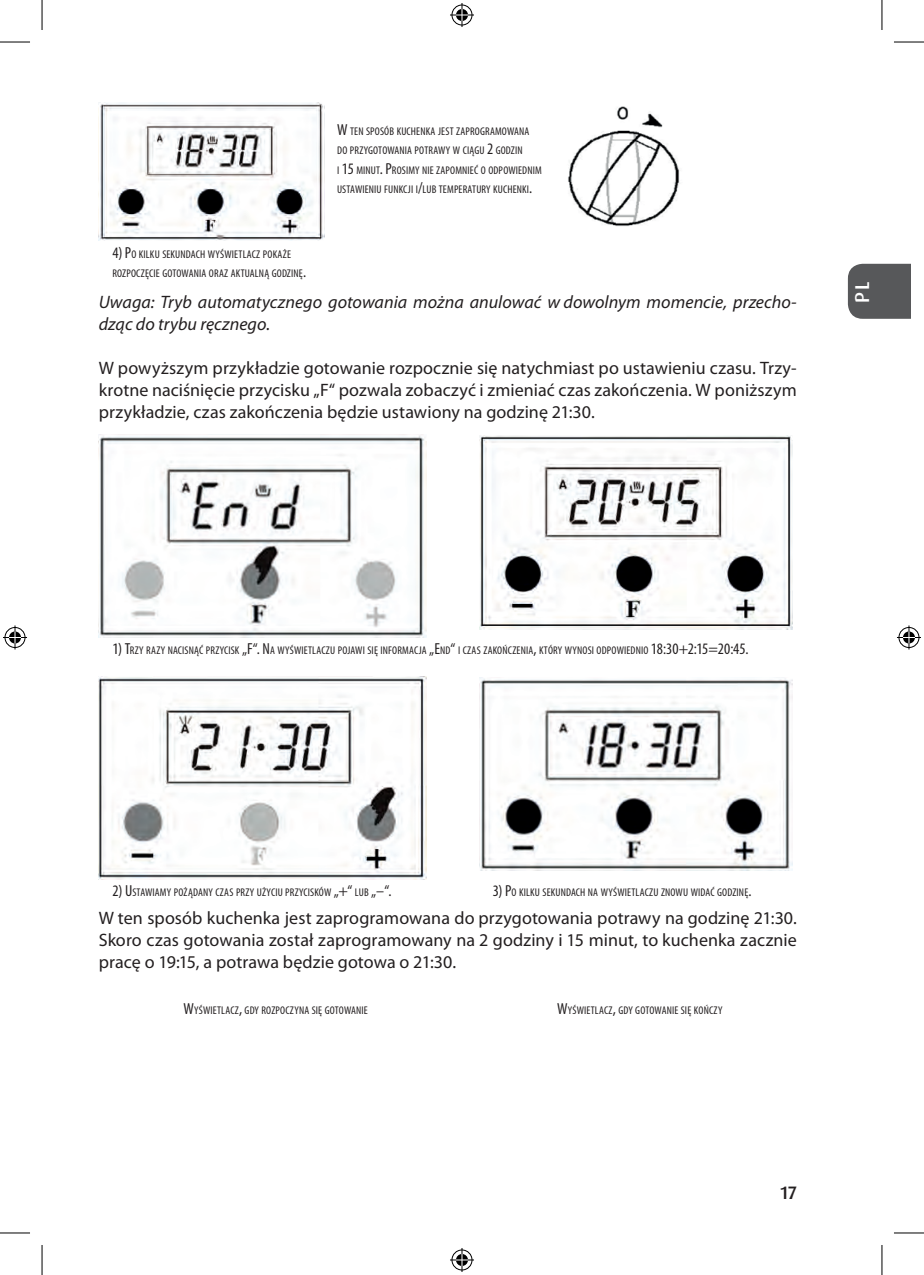
<style>
.page{position:relative;width:924px;height:1275px;background:#fff}
.page>*{position:absolute;margin:0;border:0;box-sizing:border-box;transform-origin:0 0}
.t1{font:500 20px "Dax Pro";color:#fff}
.t2{font:18px/22px "Myriad Pro";letter-spacing:.005em;color:#231f20;text-align:justify}
.t3{font:italic 18px/22px "Myriad Pro";color:#231f20}
.t4{font:500 18px "Dax Pro";color:#231f20}
.t5{font:condensed 11.2px/19.2px "Myriad Pro";letter-spacing:.015em;color:#231f20}
.s1{font-size:16px}
</style>
<div class="page">
<div style="left:847px;top:264px;width:62px;height:55px;background:#57585a"></div>
<img style="left:99px;top:103px;width:225px;height:138px">
<img style="left:568px;top:106px;width:112px;height:120px">
<img style="left:99px;top:435px;width:327px;height:203px">
<img style="left:479px;top:435px;width:312px;height:194px">
<img style="left:99px;top:677px;width:327px;height:203px">
<img style="left:479px;top:678px;width:312px;height:192px">
<hr style="left:0;top:42px;width:30px;height:1px;background:#000">
<hr style="left:893px;top:42px;width:30px;height:1px;background:#000">
<hr style="left:0;top:1232px;width:30px;height:1px;background:#000">
<hr style="left:893px;top:1232px;width:30px;height:1px;background:#000">
<hr style="left:42px;top:0;width:1px;height:30px;background:#000">
<hr style="left:42px;top:1245px;width:1px;height:30px;background:#000">
<hr style="left:881px;top:0;width:1px;height:30px;background:#000">
<hr style="left:881px;top:1245px;width:1px;height:30px;background:#000">
<svg style="left:450px;top:3px;width:24px;height:24px"></svg>
<svg style="left:450px;top:1248px;width:24px;height:24px"></svg>
<svg style="left:3px;top:625px;width:24px;height:24px"></svg>
<svg style="left:897px;top:625px;width:23px;height:24px"></svg>
<p class="t5" style="left:337px;top:122px;width:206px"><span class="s1">W</span> TEN SPOSÓB KUCHENKA JEST ZAPROGRAMOWANA DO PRZYGOTOWANIA POTRAWY W CIĄGU <span class="s1">2</span> GODZIN<br>I <span class="s1">15</span> MINUT<span class="s1">. P</span>ROSIMY NIE ZAPOMNIEĆ O ODPOWIEDNIM USTAWIENIU FUNKCJI I<span class="s1">/</span>LUB TEMPERATURY KUCHENKI<span class="s1">.</span></p>
<p class="t5" style="left:112px;top:244px;width:195px"><span class="s1">4) P</span>O KILKU SEKUNDACH WYŚWIETLACZ POKAŻE<br>ROZPOCZĘCIE GOTOWANIA ORAZ AKTUALNĄ GODZINĘ<span class="s1">.</span></p>
<h2 class="t3" style="left:99px;top:291px;width:699px">Uwaga: Tryb automatycznego gotowania można anulować w dowolnym momencie, przecho&shy;dząc do trybu ręcznego.</h2>
<p class="t2" style="left:99px;top:357px;width:699px">W powyższym przykładzie gotowanie rozpocznie się natychmiast po ustawieniu czasu. Trzy&shy;krotne naciśnięcie przycisku „F“ pozwala zobaczyć i zmieniać czas zakończenia. W poniższym przykładzie, czas zakończenia będzie ustawiony na godzinę 21:30.</p>
<h1 class="t1" style="left:849px;top:303px;width:23px;rotate:-90deg">PL</h1>
<p class="t5" style="left:112px;top:640px;width:637px"><span class="s1">1) T</span>RZY RAZY NACISNĄĆ PRZYCISK <span class="s1">„F“. N</span>A WYŚWIETLACZU POJAWI SIĘ INFORMACJA <span class="s1">„E</span>ND<span class="s1">“</span> I CZAS ZAKOŃCZENIA<span class="s1">,</span> KTÓRY WYNOSI ODPOWIEDNIO <span class="s1">18:30+2:15=20:45.</span></p>
<p class="t5" style="left:112px;top:882px;width:280px"><span class="s1">2) U</span> STAWIAMY POŻĄDANY CZAS PRZY UŻYCIU PRZYCISKÓW <span class="s1">„+“</span> LUB <span class="s1">„–“.</span></p>
<p class="t5" style="left:492px;top:882px;width:260px"><span class="s1">3) P</span>O KILKU SEKUNDACH NA WYŚWIETLACZU ZNOWU WIDAĆ GODZINĘ<span class="s1">.</span></p>
<h2 class="t2" style="left:99px;top:907px;width:699px">W ten sposób kuchenka jest zaprogramowana do przygotowania potrawy na godzinę 21:30.<br>Skoro czas gotowania został zaprogramowany na 2 godziny i 15 minut, to kuchenka zacznie pracę o 19:15, a potrawa będzie gotowa o 21:30.</h2>
<p class="t5" style="left:183px;top:1000px;width:186px"><span class="s1">W</span>YŚWIETLACZ<span class="s1">,</span> GDY ROZPOCZYNA SIĘ GOTOWANIE</p>
<p class="t5" style="left:557px;top:1000px;width:167px"><span class="s1">W</span>YŚWIETLACZ<span class="s1">,</span> GDY GOTOWANIE SIĘ KOŃCZY</p>
<h2 class="t4" style="left:780px;top:1181px;width:18px">17</h2>
</div>
